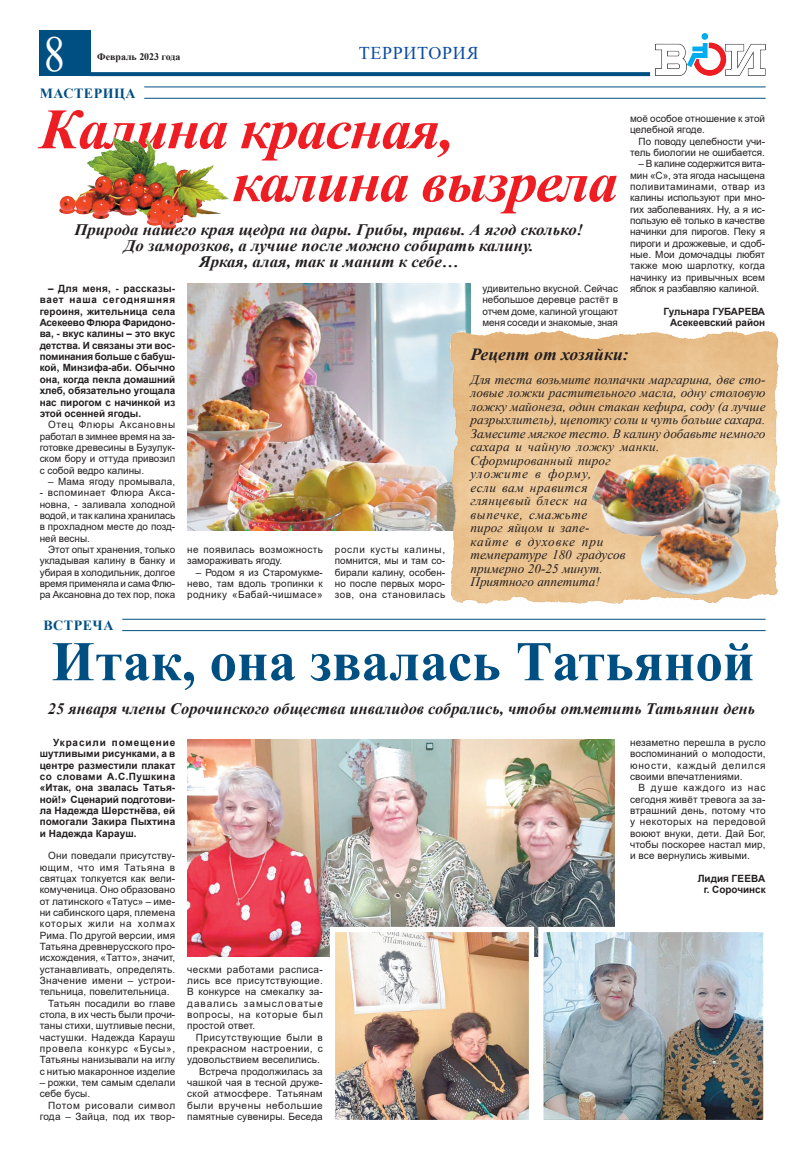
<style>
.page{position:relative;width:794px;height:1157px;background:#fff}
.page>*{position:absolute;margin:0;border:0;box-sizing:border-box;transform-origin:0 0}
.t1{font:italic 700 57.1px/52.9px "Times New Roman";letter-spacing:-.025em;color:#ee1d23;scale:1.04 1}
.t2{font:700 56px "Times New Roman";color:#004f83}
.t3{font:50px "Times New Roman";color:#fff;scale:.85 1}
.t4{font:18px "Times New Roman";letter-spacing:.035em;color:#0d4da1}
.t5{font:italic 700 17px "Times New Roman";color:#231f20;scale:1.04 1}
.t6{font:italic 700 16px/16px "Times New Roman";color:#231f20;text-align:center;scale:1.05 1}
.t7{font:italic 700 16px "Times New Roman";color:#231f20}
.t8{font:700 14px "Times New Roman";letter-spacing:.035em;color:#004f83}
.t9{font:italic 13px/13.5px "Times New Roman";color:#231f20}
.t10{font:10px/11.3px "Arial";letter-spacing:.01em;color:#231f20;text-align:justify}
.t11{font:700 10px/11.3px "Arial";color:#231f20;text-align:justify}
.t12{font:10px/11.3px "Arial";letter-spacing:.035em;color:#231f20;text-align:right}
.t13{font:10px "Arial";letter-spacing:.04em;color:#231f20}
.t14{font:10px "Arial";letter-spacing:.075em;color:#231f20}
.t15{font:10px "Arial";letter-spacing:.055em;color:#231f20}
.t16{font:10px "Arial";letter-spacing:.08em;color:#231f20}
.t17{font:700 10px "Times New Roman";color:#231f20}
</style>
<div class="page">
<svg style="left:91px;top:72px;width:559px;height:4px;background:#085486"></svg>
<div style="left:40px;top:31px;width:51px;height:45px;background:#004f83"></div>
<img style="left:655px;top:33px;width:110px;height:43px">
<hr style="left:57px;top:86px;width:708px;height:1px;background:#004f83">
<hr style="left:57px;top:98px;width:708px;height:1px;background:#004f83">
<div style="left:31px;top:85px;width:113px;height:15px;background:#fff"></div>
<hr style="left:57px;top:619px;width:708px;height:1px;background:#004f83">
<hr style="left:57px;top:630px;width:708px;height:1px;background:#004f83">
<div style="left:31px;top:617px;width:91px;height:15px;background:#fff"></div>
<img style="left:187px;top:283px;width:283px;height:247px">
<img style="left:451px;top:331px;width:327px;height:273px">
<img style="left:538px;top:420px;width:243px;height:187px">
<img style="left:59px;top:137px;width:170px;height:93px">
<img style="left:187px;top:739px;width:427px;height:217px">
<img style="left:327px;top:924px;width:208px;height:196px">
<img style="left:535px;top:924px;width:229px;height:196px">
<h3 class="t3" style="left:44px;top:19px;width:26px">8</h3>
<p class="t17" style="left:97px;top:50px;width:85px">Февраль 2023 года</p>
<h3 class="t4" style="left:359px;top:40px;width:121px">ТЕРРИТОРИЯ</h3>
<h3 class="t8" style="left:40px;top:83px;width:97px">МАСТЕРИЦА</h3>
<h1 class="t1" style="left:232px;top:101px;width:372px;text-indent:-193px">Калина красная, калина вызрела</h1>
<p class="t10" style="left:630px;top:113px;width:136px">моё особое отношение к этой целебной ягоде.</p>
<p class="t10" style="left:630px;top:135px;width:136px;text-align:right">По поводу целебности учи&shy;тель биологии не ошибается.</p>
<p class="t10" style="left:630px;top:158px;width:137px;text-indent:8px">– В калине содержится вита&shy;мин «С», эта ягода насыщена поливитаминами, отвар из калины используют при мно&shy;гих заболеваниях. Ну, а я ис&shy;пользую её только в качестве начинки для пирогов. Пеку я пироги и дрожжевые, и сдоб&shy;ные. Мои домочадцы любят также мою шарлотку, когда начинку из привычных всем яблок я разбавляю калиной.</p>
<p class="t11" style="left:663px;top:306px;width:103px;text-align:right">Гульнара ГУБАРЕВА<br>Асекеевский район</p>
<h3 class="t6" style="left:74px;top:221px;width:486px">Природа нашего края щедра на дары. Грибы, травы. А ягод сколько!<br>До заморозков, а лучше после можно собирать калину.<br>Яркая, алая, так и манит к себе…</h3>
<p class="t10" style="left:482px;top:283px;width:137px">удивительно вкусной. Сейчас небольшое деревце растёт в отчем доме, калиной угощают меня соседи и знакомые, зная</p>
<p class="t11" style="left:40px;top:283px;width:137px;text-indent:8px">– Для меня, - рассказы&shy;вает наша сегодняшняя героиня, жительница села Асекеево Флюра Фаридоно&shy;ва, - вкус калины – это вкус детства. И связаны эти вос&shy;поминания больше с бабуш&shy;кой, Минзифа-аби. Обычно она, когда пекла домашний хлеб, обязательно угощала нас пирогом с начинкой из этой осенней ягоды.</p>
<p class="t10" style="left:40px;top:419px;width:137px;text-indent:9px">Отец Флюры Аксановны работал в зимнее время на за&shy;готовке древесины в Бузулук&shy;ском бору и оттуда привозил с собой ведро калины.</p>
<p class="t10" style="left:48px;top:476px;width:129px">– Мама ягоду промывала,</p>
<p class="t10" style="left:40px;top:487px;width:137px">- вспоминает Флюра Акса&shy;новна, - заливала холодной водой, и так калина хранилась в прохладном месте до позд&shy;ней весны.</p>
<p class="t10" style="left:40px;top:544px;width:137px;text-indent:9px">Этот опыт хранения, только укладывая калину в банку и убирая в холодильник, долгое время применяла и сама Флю&shy;ра Аксановна до тех пор, пока</p>
<p class="t10" style="left:187px;top:544px;width:137px">не появилась возможность замораживать ягоду.</p>
<h3 class="t5" style="left:470px;top:343px;width:154px">Рецепт от хозяйки:</h3>
<p class="t9" style="left:470px;top:372px;width:297px">Для теста возьмите полпачки маргарина, две сто&shy;ловые ложки растительного масла, одну столовую ложку майонеза, один стакан кефира, соду (а лучше разрыхлитель), щепотку соли и чуть больше сахара.<br>Замесите мягкое тесто. В калину добавьте немного сахара и чайную ложку манки.<br>Сформированный пирог<br>уложите в форму,<br>если вам нравится<br>глянцевый блеск на<br>выпечке, смажьте<br>пирог яйцом и запе-<br>кайте в духовке при<br>температуре 180 градусов<br>примерно 20-25 минут.<br>Приятного аппетита!</p>
<p class="t10" style="left:335px;top:544px;width:112px">росли кусты калины, помнится, мы и там со&shy;бирали калину, особен&shy;но после первых моро&shy;зов, она становилась</p>
<p class="t10" style="left:187px;top:566px;width:137px;text-indent:9px">– Родом я из Старомукме&shy;нево, там вдоль тропинки к роднику «Бабай-чишмасе»</p>
<h3 class="t8" style="left:43px;top:615px;width:72px">ВСТРЕЧА</h3>
<h2 class="t2" style="left:52px;top:621px;width:704px">Итак, она звалась Татьяной</h2>
<h3 class="t7" style="left:48px;top:697px;width:709px">25 января члены Сорочинского общества инвалидов собрались, чтобы отметить Татьянин день</h3>
<p class="t11" style="left:40px;top:736px;width:137px;text-indent:13px">Украсили помещение шутливыми рисунками, а в центре разместили плакат со словами А.С.Пушкина «Итак, она звалась Татья&shy;ной!» Сценарий подготови&shy;ла Надежда Шерстнёва, ей помогали Закира Пыхтина и Надежда Карауш.</p>
<p class="t10" style="left:48px;top:850px;width:129px">Они поведали присутству-</p>
<p class="t15" style="left:40px;top:860px;width:137px">ющим, что имя Татьяна в</p>
<p class="t10" style="left:40px;top:872px;width:137px">святцах толкуется как вели-</p>
<p class="t10" style="left:40px;top:884px;width:137px">комученица. Оно образовано</p>
<p class="t10" style="left:40px;top:895px;width:137px">от латинского «Татус» – име-</p>
<p class="t10" style="left:40px;top:906px;width:137px">ни сабинского царя, племена</p>
<p class="t16" style="left:40px;top:917px;width:137px">которых жили на холмах</p>
<p class="t10" style="left:40px;top:929px;width:137px">Рима. По другой версии, имя</p>
<p class="t10" style="left:40px;top:940px;width:137px">Татьяна древнерусского про-</p>
<p class="t10" style="left:40px;top:952px;width:137px">исхождения, «Татто», значит,</p>
<p class="t10" style="left:40px;top:963px;width:137px">устанавливать, определять.</p>
<p class="t13" style="left:40px;top:973px;width:137px">Значение имени – устрои-</p>
<p class="t10" style="left:40px;top:986px;width:131px">тельница, повелительница.</p>
<p class="t10" style="left:48px;top:997px;width:129px">Татьян посадили во главе</p>
<p class="t10" style="left:40px;top:1008px;width:137px">стола, в их честь были прочи-</p>
<p class="t10" style="left:40px;top:1020px;width:137px">таны стихи, шутливые песни,</p>
<p class="t10" style="left:40px;top:1031px;width:137px">частушки. Надежда Карауш</p>
<p class="t14" style="left:40px;top:1041px;width:137px">провела конкурс «Бусы»,</p>
<p class="t10" style="left:40px;top:1054px;width:137px">Татьяны нанизывали на иглу</p>
<p class="t10" style="left:40px;top:1065px;width:137px">с нитью макаронное изделие</p>
<p class="t10" style="left:40px;top:1076px;width:137px">– рожки, тем самым сделали себе бусы.</p>
<p class="t12" style="left:40px;top:1099px;width:137px">Потом рисовали символ года – Зайца, под их твор-</p>
<p class="t10" style="left:630px;top:736px;width:137px">незаметно перешла в русло воспоминаний о молодости, юности, каждый делился своими впечатлениями.</p>
<p class="t10" style="left:630px;top:782px;width:137px;text-indent:8px">В душе каждого из нас сегодня живёт тревога за за&shy;втрашний день, потому что у некоторых на передовой воюют внуки, дети. Дай Бог, чтобы поскорее настал мир, и все вернулись живыми.</p>
<p class="t11" style="left:697px;top:873px;width:69px;text-align:center">Лидия ГЕЕВА г. Сорочинск</p>
<p class="t10" style="left:187px;top:963px;width:137px">ческми работами расписа&shy;лись все присутствующие.<br>В конкурсе на смекалку за&shy;давались замысловатые вопросы, на которые был простой ответ.</p>
<p class="t10" style="left:187px;top:1031px;width:137px;text-align:right">Присутствующие были в прекрасном настроении, с удовольствием веселились.<br>Встреча продолжилась за чашкой чая в тесной друже&shy;ской атмосфере. Татьянам были вручены небольшие памятные сувениры. Беседа</p>
</div>
